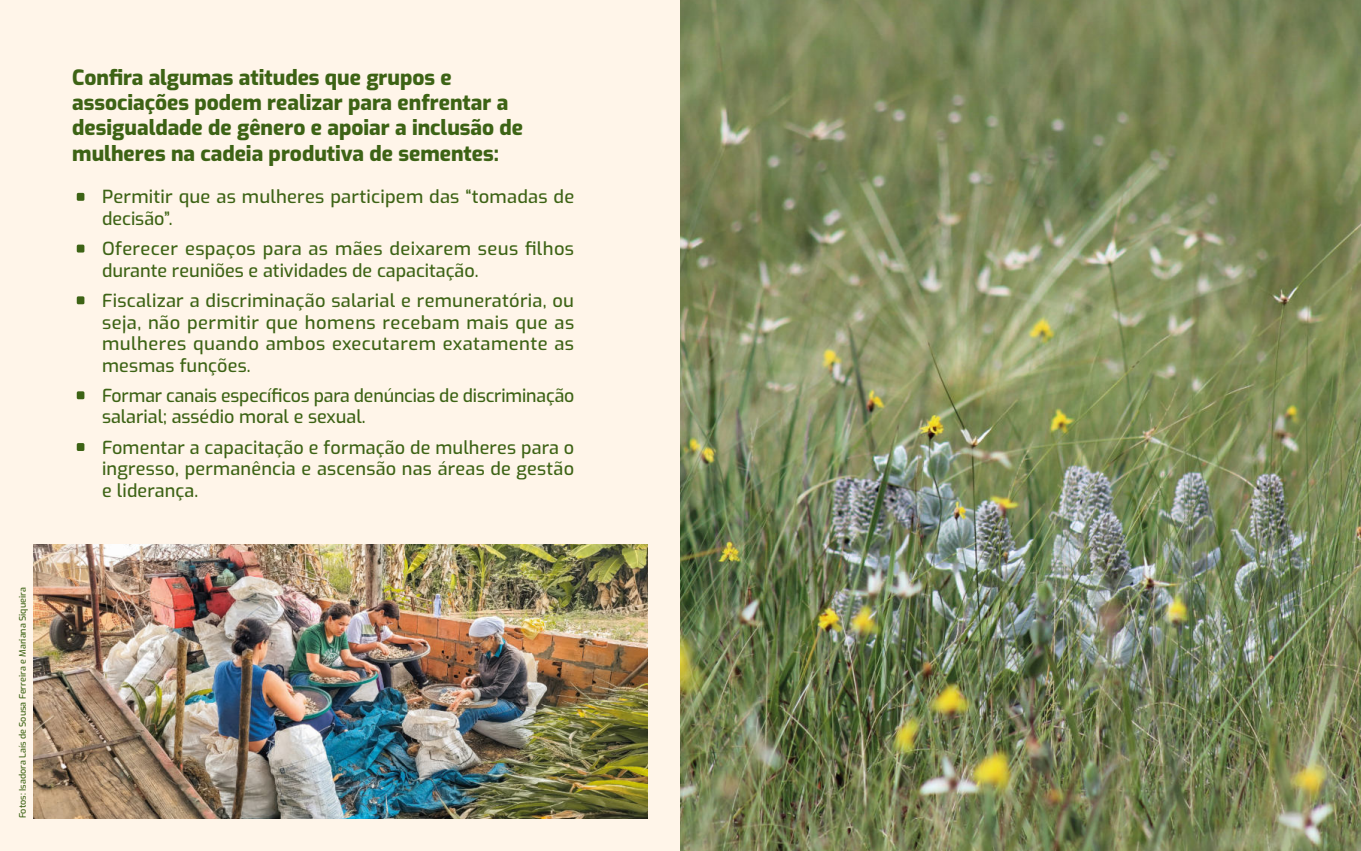
<style>
.page{position:relative;width:1361px;height:851px;background:#fff}
.page>*{position:absolute;margin:0;border:0;box-sizing:border-box;transform-origin:0 0}
.t1{font:800 21px/25.2px "Exo";color:#3d6315}
.t2{font:500 18px/21.6px "Exo";letter-spacing:.01em;color:#3d6315}
.t3{font:500 9px "Exo";color:#3d6315}
.s1{font-size:52.5px}
</style>
<div class="page">
<div style="left:0;top:0;width:680px;height:850px;background:#fff5e9"></div>
<img style="left:33px;top:544px;width:615px;height:274px">
<img style="left:680px;top:0;width:680px;height:850px">
<p class="t3" style="left:16px;top:818px;width:232px;rotate:-90deg">Fotos: Isadora Laís de Sousa Ferreira e Mariana Siqueira</p>
<p class="t1" style="left:72px;top:64px;width:452px">Confira algumas atitudes que grupos e associações podem realizar para enfrentar a desigualdade de gênero e apoiar a inclusão de mulheres na cadeia produtiva de sementes:</p>
<p class="t2" style="left:102px;top:187px;width:474px;text-indent:-30px"><span class="s1">•</span> Permitir que as mulheres participem das “tomadas de decisão”.</p>
<p class="t2" style="left:102px;top:237px;width:473px;text-indent:-30px"><span class="s1">•</span> Oferecer espaços para as mães deixarem seus filhos durante reuniões e atividades de capacitação.</p>
<p class="t2" style="left:102px;top:289px;width:474px;text-align:justify;text-indent:-30px"><span class="s1">•</span> Fiscalizar a discriminação salarial e remuneratória, ou seja, não permitir que homens recebam mais que as mulheres quando ambos executarem exatamente as mesmas funções.</p>
<p class="t2" style="left:102px;top:383px;width:474px;text-indent:-30px"><span class="s1">•</span> Formar canais específicos para denúncias de discriminação salarial; assédio moral e sexual.</p>
<p class="t2" style="left:102px;top:435px;width:473px;text-align:justify;text-indent:-30px"><span class="s1">•</span> Fomentar a capacitação e formação de mulheres para o ingresso, permanência e ascensão nas áreas de gestão e liderança.</p>
</div>
